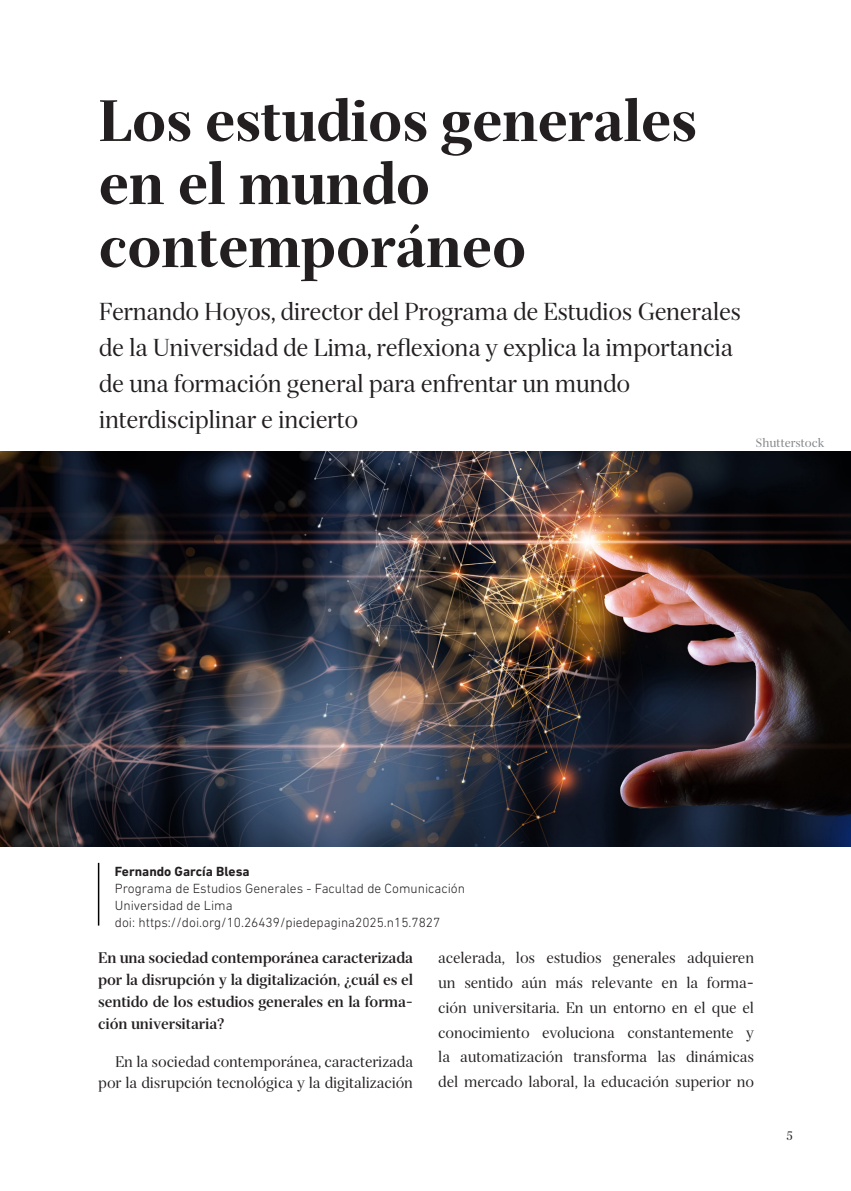
<style>
.page{position:relative;width:851px;height:1191px;background:#fff}
.page>*{position:absolute;margin:0;border:0;box-sizing:border-box;transform-origin:0 0}
.ENCABEZADO_TITULO{font:900 57px/63px "Serif 72 Beta";color:#231f20}
.Bajada_titulo{font:24px/36px "Serif 72 Beta";letter-spacing:-.02em;color:#231f20}
.Parrafo{font:15px/24.8px "Serif 72 Beta";letter-spacing:-.01em;color:#231f20;text-align:right}
.Parrafo-2{font:700 15px/21.8px "Serif 72 Beta";letter-spacing:-.01em;color:#231f20;text-align:justify}
.Filiacion{font:300 13.5px "DIN Next LT Pro";color:#231f20}
.Filiacion-2{font:700 13.5px "DIN Next LT Pro";color:#231f20}
.PARRAFO_EDITORIAL{font:12px "Serif 72 Beta";color:#808285}
.t1{font:12px "Serif 72 Beta";color:#231f20}
</style>
<div class="page">
<hr style="left:98px;top:863px;width:1px;height:62px;background:#010101">
<img style="left:0;top:452px;width:850px;height:395px">
<p class="ENCABEZADO_TITULO" style="left:99px;top:90px;width:599px">Los estudios generales en el mundo contemporáneo</p>
<p class="Bajada_titulo" style="left:99px;top:294px;width:643px">Fernando Hoyos, director del Programa de Estudios Generales de la Universidad de Lima, reflexiona y explica la importancia de una formación general para enfrentar un mundo interdisciplinar e incierto</p>
<p class="PARRAFO_EDITORIAL" style="left:755px;top:436px;width:70px">Shutterstock</p>
<p class="Filiacion-2" style="left:115px;top:863px;width:136px">Fernando García Blesa</p>
<p class="Filiacion" style="left:115px;top:880px;width:351px">Programa de Estudios Generales - Facultad de Comunicación</p>
<p class="Filiacion" style="left:115px;top:897px;width:119px">Universidad de Lima</p>
<p class="Filiacion" style="left:115px;top:914px;width:327px">doi: https://doi.org/10.26439/piedepagina2025.n15.7827</p>
<p class="Parrafo-2" style="left:98px;top:947px;width:316px">En una sociedad contemporánea caracterizada por la disrupción y la digitalización, ¿cuál es el sentido de los estudios generales en la forma&shy;ción universitaria?</p>
<p class="Parrafo" style="left:98px;top:1051px;width:316px;line-height:21px">En la sociedad contemporánea, caracterizada por la disrupción tecnológica y la digitalización</p>
<p class="Parrafo" style="left:438px;top:945px;width:317px;text-align:justify">acelerada, los estudios generales adquieren un sentido aún más relevante en la forma&shy;ción universitaria. En un entorno en el que el conocimiento evoluciona constantemente y la automatización transforma las dinámicas del mercado laboral, la educación superior no</p>
<p class="t1" style="left:786px;top:1129px;width:8px">5</p>
</div>
